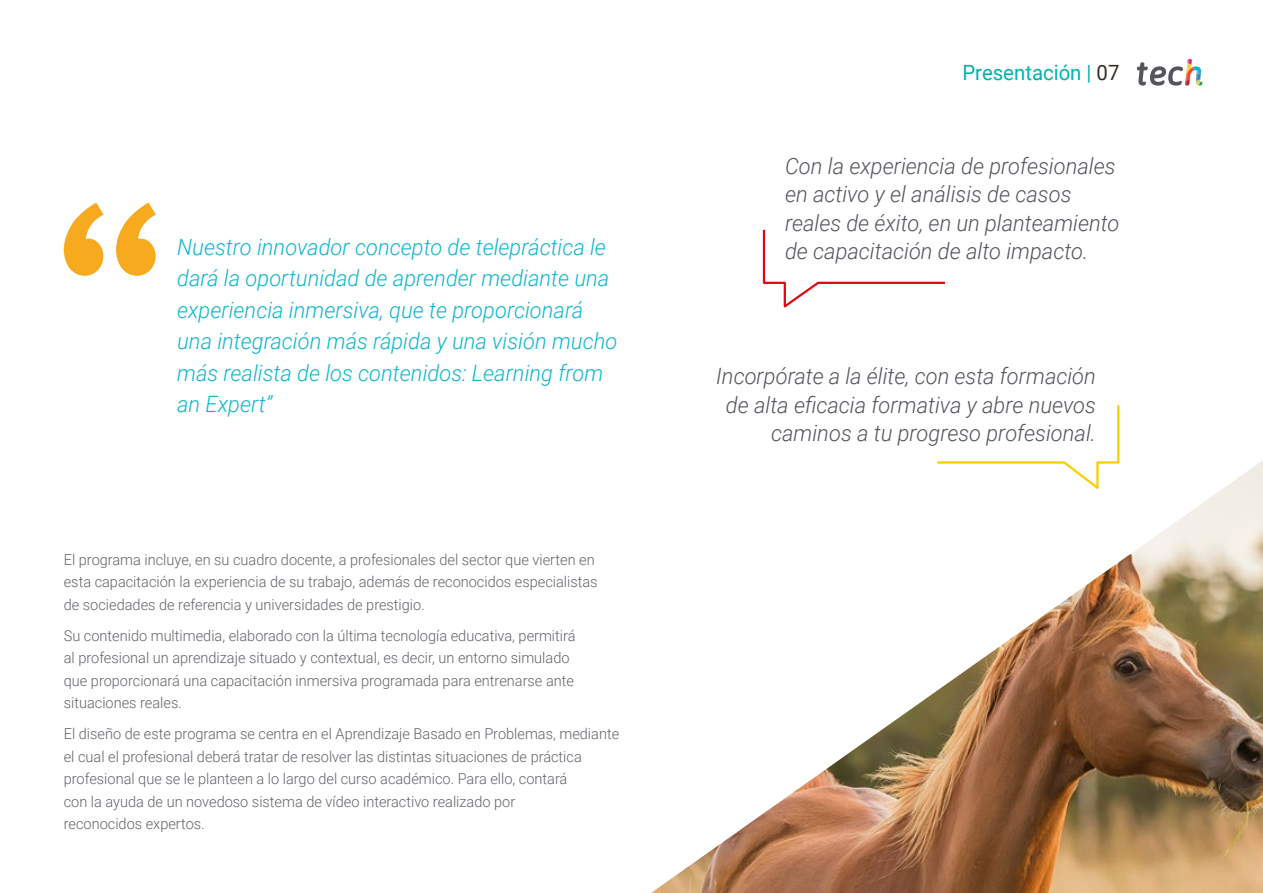
<style>
.page{position:relative;width:1263px;height:893px;background:#fff}
.page>*{position:absolute;margin:0;border:0;box-sizing:border-box;transform-origin:0 0}
.t1{font:italic 300 22.5px/28.5px "Roboto";color:#52555b;text-align:right}
.t2{font:italic 300 22.5px/31.5px "Roboto";color:#0fb6cf}
.t3{font:21px "Roboto";color:#00b2af}
.t4{font:300 15px/22.5px "Roboto";color:#61646a}
.s1{color:#312e20}
</style>
<div class="page">
<svg style="left:64px;top:203px;width:92px;height:73px"></svg>
<svg style="left:1117px;top:405px;width:3px;height:55px"></svg>
<img style="left:651px;top:460px;width:612px;height:433px">
<svg style="left:1137px;top:59px;width:65px;height:27px"></svg>
<svg style="left:762px;top:229px;width:183px;height:79px"></svg>
<p class="t2" style="left:177px;top:230px;width:442px">Nuestro innovador concepto de telepráctica le dará la oportunidad de aprender mediante una experiencia inmersiva, que te proporcionará una integración más rápida y una visión mucho más realista de los contenidos: Learning from an Expert”</p>
<p class="t4" style="left:64px;top:547px;width:535px">El programa incluye, en su cuadro docente, a profesionales del sector que vierten en esta capacitación la experiencia de su trabajo, además de reconocidos especialistas de sociedades de referencia y universidades de prestigio.</p>
<p class="t4" style="left:64px;top:623px;width:513px">Su contenido multimedia, elaborado con la última tecnología educativa, permitirá al profesional un aprendizaje situado y contextual, es decir, un entorno simulado que proporcionará una capacitación inmersiva programada para entrenarse ante situaciones reales.</p>
<p class="t4" style="left:64px;top:722px;width:557px">El diseño de este programa se centra en el Aprendizaje Basado en Problemas, mediante el cual el profesional deberá tratar de resolver las distintas situaciones de práctica profesional que se le planteen a lo largo del curso académico. Para ello, contará<br>con la ayuda de un novedoso sistema de vídeo interactivo realizado por<br>reconocidos expertos.</p>
<h2 class="t3" style="left:962px;top:57px;width:159px">Presentación | <span class="s1">07</span></h2>
<h1 class="t1" style="left:785px;top:151px;width:336px;text-align:left">Con la experiencia de profesionales en activo y el análisis de casos reales de éxito, en un planteamiento de capacitación de alto impacto.</h1>
<h1 class="t1" style="left:716px;top:361px;width:381px">Incorpórate a la élite, con esta formación de alta eficacia formativa y abre nuevos caminos a tu progreso profesional.</h1>
</div>
